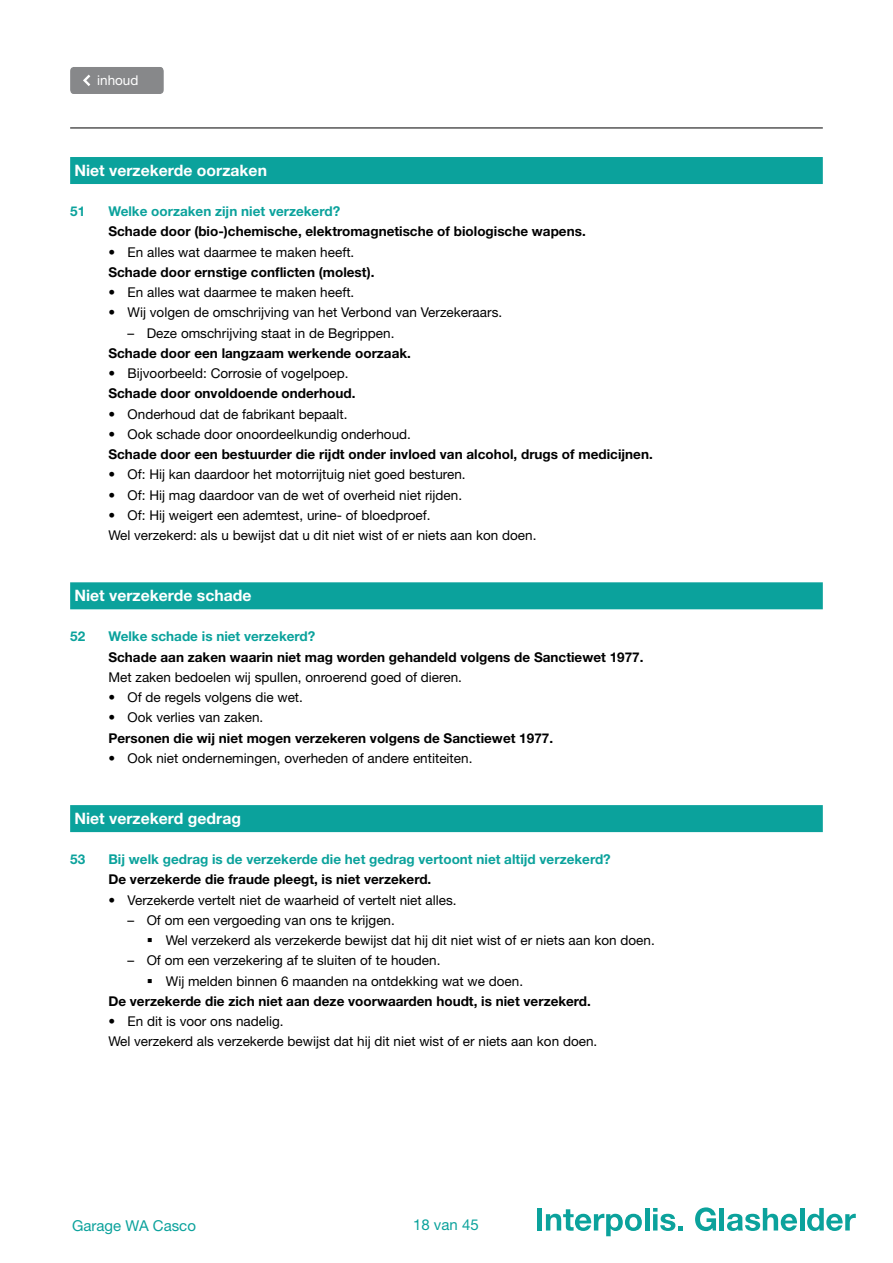
<style>
.page{position:relative;width:893px;height:1263px;background:#fff}
.page>*{position:absolute;margin:0;border:0;box-sizing:border-box;transform-origin:0 0}
.t1{font:700 15.75px "Helvetica Neue LT Std";color:#fff}
.t2{font:15px "Helvetica Neue LT Std";color:#0ba29c}
.t3{font:13.5px/20.2px "Helvetica Neue LT Std";color:#000}
.t4{font:700 13.5px "Helvetica Neue LT Std";color:#000}
.t5{font:700 13.5px "Helvetica Neue LT Std";color:#0ba29c}
.t6{font:13.5px "Helvetica Neue LT Std";color:#fff}
</style>
<div class="page">
<hr style="left:70px;top:128px;width:753px;height:1px;background:#000">
<div style="left:537px;top:1208px;width:5px;height:22px;background:#0ba29c"></div>
<svg style="left:546px;top:1209px;width:96px;height:27px"></svg>
<hr style="left:645px;top:1208px;width:4px;height:22px;background:#0ba29c">
<svg style="left:653px;top:1208px;width:30px;height:23px"></svg>
<svg style="left:695px;top:1207px;width:21px;height:24px"></svg>
<hr style="left:720px;top:1208px;width:4px;height:22px;background:#0ba29c">
<svg style="left:727px;top:1208px;width:70px;height:23px"></svg>
<hr style="left:800px;top:1208px;width:4px;height:22px;background:#0ba29c">
<svg style="left:807px;top:1208px;width:49px;height:23px"></svg>
<div style="left:70px;top:67px;width:94px;height:27px;background:#87888a"></div>
<div style="left:70px;top:157px;width:753px;height:27px;background:#0ba29c"></div>
<div style="left:70px;top:582px;width:753px;height:27px;background:#0ba29c"></div>
<div style="left:70px;top:805px;width:753px;height:27px;background:#0ba29c"></div>
<p class="t6" style="left:97px;top:72px;width:43px">inhoud</p>
<p class="t1" style="left:74px;top:160px;width:194px">Niet verzekerde oorzaken</p>
<p class="t5" style="left:70px;top:203px;width:17px">51</p>
<p class="t5" style="left:108px;top:203px;width:233px">Welke oorzaken zijn niet verzekerd?</p>
<p class="t4" style="left:108px;top:223px;width:479px">Schade door (bio-)chemische, elektromagnetische of biologische wapens.</p>
<p class="t3" style="left:108px;top:241px;width:247px">• En alles wat daarmee te maken heeft.</p>
<p class="t4" style="left:108px;top:264px;width:267px">Schade door ernstige conflicten (molest).</p>
<p class="t3" style="left:108px;top:282px;width:247px">• En alles wat daarmee te maken heeft.</p>
<p class="t3" style="left:108px;top:302px;width:395px">• Wij volgen de omschrijving van het Verbond van Verzekeraars.</p>
<p class="t3" style="left:128px;top:322px;width:268px">– Deze omschrijving staat in de Begrippen.</p>
<p class="t4" style="left:108px;top:345px;width:304px">Schade door een langzaam werkende oorzaak.</p>
<p class="t3" style="left:108px;top:363px;width:242px">• Bijvoorbeeld: Corrosie of vogelpoep.</p>
<p class="t4" style="left:108px;top:385px;width:248px">Schade door onvoldoende onderhoud.</p>
<p class="t3" style="left:108px;top:403px;width:241px">• Onderhoud dat de fabrikant bepaalt.</p>
<p class="t3" style="left:108px;top:424px;width:304px">• Ook schade door onoordeelkundig onderhoud.</p>
<p class="t4" style="left:108px;top:446px;width:546px">Schade door een bestuurder die rijdt onder invloed van alcohol, drugs of medicijnen.</p>
<p class="t3" style="left:108px;top:464px;width:359px">• Of: Hij kan daardoor het motorrijtuig niet goed besturen.</p>
<p class="t3" style="left:108px;top:484px;width:355px">• Of: Hij mag daardoor van de wet of overheid niet rijden.</p>
<p class="t3" style="left:108px;top:505px;width:430px">• Of: Hij weigert een ademtest, urine- of bloedproef.<br>Wel verzekerd: als u bewijst dat u dit niet wist of er niets aan kon doen.</p>
<p class="t1" style="left:74px;top:585px;width:179px">Niet verzekerde schade</p>
<p class="t5" style="left:70px;top:628px;width:17px">52</p>
<p class="t5" style="left:108px;top:628px;width:208px">Welke schade is niet verzekerd?</p>
<p class="t4" style="left:108px;top:648px;width:537px">Schade aan zaken waarin niet mag worden gehandeld volgens de Sanctiewet 1977.</p>
<p class="t3" style="left:108px;top:667px;width:355px">Met zaken bedoelen wij spullen, onroerend goed of dieren.</p>
<p class="t3" style="left:108px;top:687px;width:196px">• Of de regels volgens die wet.</p>
<p class="t3" style="left:108px;top:707px;width:156px">• Ook verlies van zaken.</p>
<p class="t4" style="left:108px;top:729px;width:446px">Personen die wij niet mogen verzekeren volgens de Sanctiewet 1977.</p>
<p class="t3" style="left:108px;top:748px;width:365px">• Ook niet ondernemingen, overheden of andere entiteiten.</p>
<p class="t1" style="left:74px;top:808px;width:168px">Niet verzekerd gedrag</p>
<p class="t5" style="left:70px;top:851px;width:17px">53</p>
<p class="t5" style="left:108px;top:851px;width:504px">Bij welk gedrag is de verzekerde die het gedrag vertoont niet altijd verzekerd?</p>
<p class="t4" style="left:108px;top:871px;width:324px">De verzekerde die fraude pleegt, is niet verzekerd.</p>
<p class="t3" style="left:108px;top:889px;width:350px">• Verzekerde vertelt niet de waarheid of vertelt niet alles.</p>
<p class="t3" style="left:166px;top:910px;width:490px;text-indent:-38px">– Of om een vergoeding van ons te krijgen.<br>Wel verzekerd als verzekerde bewijst dat hij dit niet wist of er niets aan kon doen.</p>
<p class="t3" style="left:166px;top:950px;width:359px;text-indent:-38px">– Of om een verzekering af te sluiten of te houden.<br>Wij melden binnen 6 maanden na ontdekking wat we doen.</p>
<p class="t4" style="left:108px;top:993px;width:484px">De verzekerde die zich niet aan deze voorwaarden houdt, is niet verzekerd.</p>
<p class="t3" style="left:108px;top:1011px;width:490px">• En dit is voor ons nadelig.<br>Wel verzekerd als verzekerde bewijst dat hij dit niet wist of er niets aan kon doen.</p>
<p class="t2" style="left:72px;top:1216px;width:125px">Garage WA Casco</p>
<p class="t2" style="left:413px;top:1216px;width:67px">18 van 45</p>
</div>
